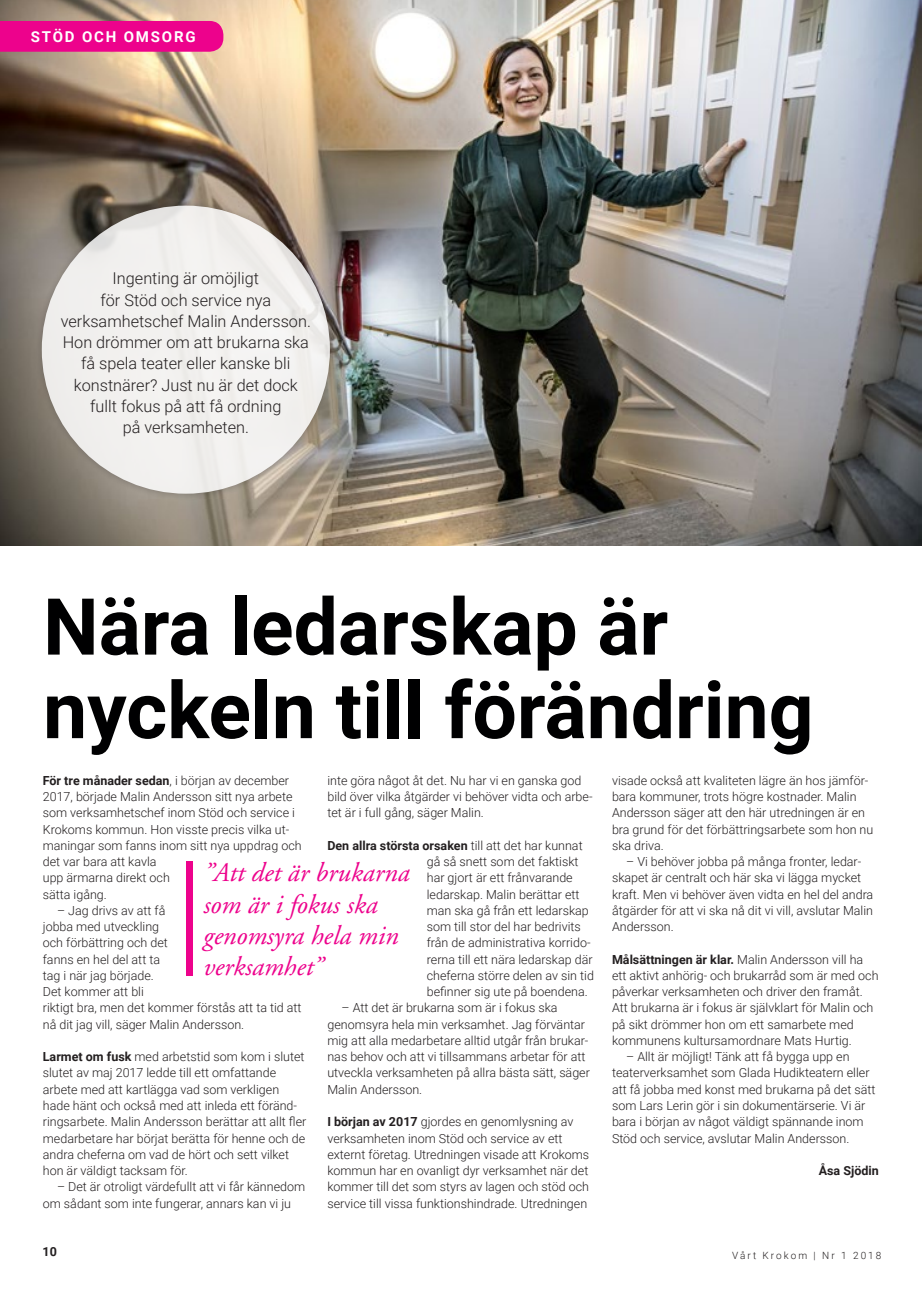
<style>
.page{position:relative;width:922px;height:1294px;background:#fff}
.page>*{position:absolute;margin:0;border:0;box-sizing:border-box;transform-origin:0 0}
.t1{font:700 78.62px/83.5px "Roboto";color:#000001}
.t2{font:italic 26.88px/31.4px "Adobe Garamond";color:#ed028c}
.t3{font:300 16.25px/21.2px "Roboto";color:#231f20;text-align:center}
.t4{font:700 15px "Roboto";letter-spacing:.12em;color:#fff}
.t5{font:300 12.5px/16.2px "Roboto";color:#231f20}
.t6{font:700 12.5px "Roboto";color:#231f20}
.t7{font:300 10px "Roboto";letter-spacing:.2em;color:#231f20}
.s1{font-weight:700}
</style>
<div class="page">
<img style="left:0;top:0;width:921px;height:546px">
<div style="left:35px;top:199px;width:301px;height:301px;background:#231f20;opacity:.3"></div>
<div style="left:42px;top:206px;width:288px;height:287px;background:#f2f0ef;border-radius:50%"></div>
<div style="left:0;top:21px;width:223px;height:31px;background:#ed028c"></div>
<div style="left:186px;top:861px;width:6px;height:114px;background:#ed028c"></div>
<p class="t4" style="left:31px;top:26px;width:166px">STÖD OCH OMSORG</p>
<h3 class="t3" style="left:61px;top:267px;width:251px">Ingenting är omöjligt<br>för Stöd och service nya verksamhetschef Malin Andersson.<br>Hon drömmer om att brukarna ska få spela teater eller kanske bli konstnärer? Just nu är det dock fullt fokus på att få ordning<br>på verksamheten.</h3>
<h1 class="t1" style="left:43px;top:582px;width:771px">Nära ledarskap är nyckeln till förändring</h1>
<p class="t5" style="left:43px;top:771px;width:260px"><span class="s1">För tre månader sedan</span>, i början av december 2017, började Malin Andersson sitt nya arbete som verksamhetschef inom Stöd och service i Krokoms kommun. Hon visste precis vilka ut&shy;maningar som fanns inom sitt nya uppdrag och det var bara att kavla<br>upp ärmarna direkt och<br>sätta igång.</p>
<p class="t5" style="left:43px;top:901px;width:260px;text-indent:14px">– Jag drivs av att få<br>jobba med utveckling<br>och förbättring och det<br>fanns en hel del att ta<br>tag i när jag började.<br>Det kommer att bli<br>riktigt bra, men det kommer förstås att ta tid att nå dit jag vill, säger Malin Andersson.</p>
<p class="t5" style="left:43px;top:1048px;width:265px"><span class="s1">Larmet om fusk</span> med arbetstid som kom i slutet slutet av maj 2017 ledde till ett omfattande arbete med att kartlägga vad som verkligen hade hänt och också med att inleda ett föränd&shy;ringsarbete. Malin Andersson berättar att allt fler medarbetare har börjat berätta för henne och de andra cheferna om vad de hört och sett vilket hon är väldigt tacksam för.</p>
<p class="t5" style="left:43px;top:1178px;width:264px;text-indent:14px">– Det är otroligt värdefullt att vi får kännedom om sådant som inte fungerar, annars kan vi ju</p>
<p class="t5" style="left:327px;top:771px;width:266px">inte göra något åt det. Nu har vi en ganska god bild över vilka åtgärder vi behöver vidta och arbe&shy;tet är i full gång, säger Malin.</p>
<p class="t5" style="left:426px;top:836px;width:169px;text-indent:-99px"><span class="s1">Den allra största orsaken</span> till att det har kunnat gå så snett som det faktiskt har gjort är ett frånvarande ledarskap. Malin berättar ett man ska gå från ett ledarskap som till stor del har bedrivits från de administrativa korrido&shy;rerna till ett nära ledarskap där cheferna större delen av sin tid befinner sig ute på boendena.</p>
<p class="t5" style="left:327px;top:999px;width:264px;text-indent:14px">– Att det är brukarna som är i fokus ska genomsyra hela min verksamhet. Jag förväntar mig att alla medarbetare alltid utgår från brukar&shy;nas behov och att vi tillsammans arbetar för att utveckla verksamheten på allra bästa sätt, säger Malin Andersson.</p>
<p class="t5" style="left:327px;top:1113px;width:263px"><span class="s1">I början av 2017</span> gjordes en genomlysning av verksamheten inom Stöd och service av ett externt företag. Utredningen visade att Krokoms kommun har en ovanligt dyr verksamhet när det kommer till det som styrs av lagen och stöd och service till vissa funktionshindrade. Utredningen</p>
<h2 class="t2" style="left:203px;top:857px;width:208px">”Att det är brukarna som är i fokus ska genomsyra hela min verksamhet”</h2>
<p class="t5" style="left:612px;top:771px;width:263px">visade också att kvaliteten lägre än hos jämför&shy;bara kommuner, trots högre kostnader. Malin Andersson säger att den här utredningen är en bra grund för det förbättringsarbete som hon nu ska driva.</p>
<p class="t5" style="left:612px;top:853px;width:263px;text-indent:14px">– Vi behöver jobba på många fronter, ledar&shy;skapet är centralt och här ska vi lägga mycket kraft. Men vi behöver även vidta en hel del andra åtgärder för att vi ska nå dit vi vill, avslutar Malin Andersson.</p>
<p class="t5" style="left:612px;top:950px;width:268px"><span class="s1">Målsättningen är klar.</span> Malin Andersson vill ha ett aktivt anhörig- och brukarråd som är med och påverkar verksamheten och driver den framåt.<br>Att brukarna är i fokus är självklart för Malin och på sikt drömmer hon om ett samarbete med kommunens kultursamordnare Mats Hurtig.</p>
<p class="t5" style="left:612px;top:1048px;width:265px;text-indent:14px">– Allt är möjligt! Tänk att få bygga upp en teaterverksamhet som Glada Hudikteatern eller att få jobba med konst med brukarna på det sätt som Lars Lerin gör i sin dokumentärserie. Vi är bara i början av något väldigt spännande inom Stöd och service, avslutar Malin Andersson.</p>
<p class="t6" style="left:818px;top:1161px;width:61px">Åsa Sjödin</p>
<p class="t6" style="left:43px;top:1243px;width:16px">10</p>
<p class="t7" style="left:731px;top:1247px;width:151px">Vårt Krokom | Nr 1 2018</p>
</div>
